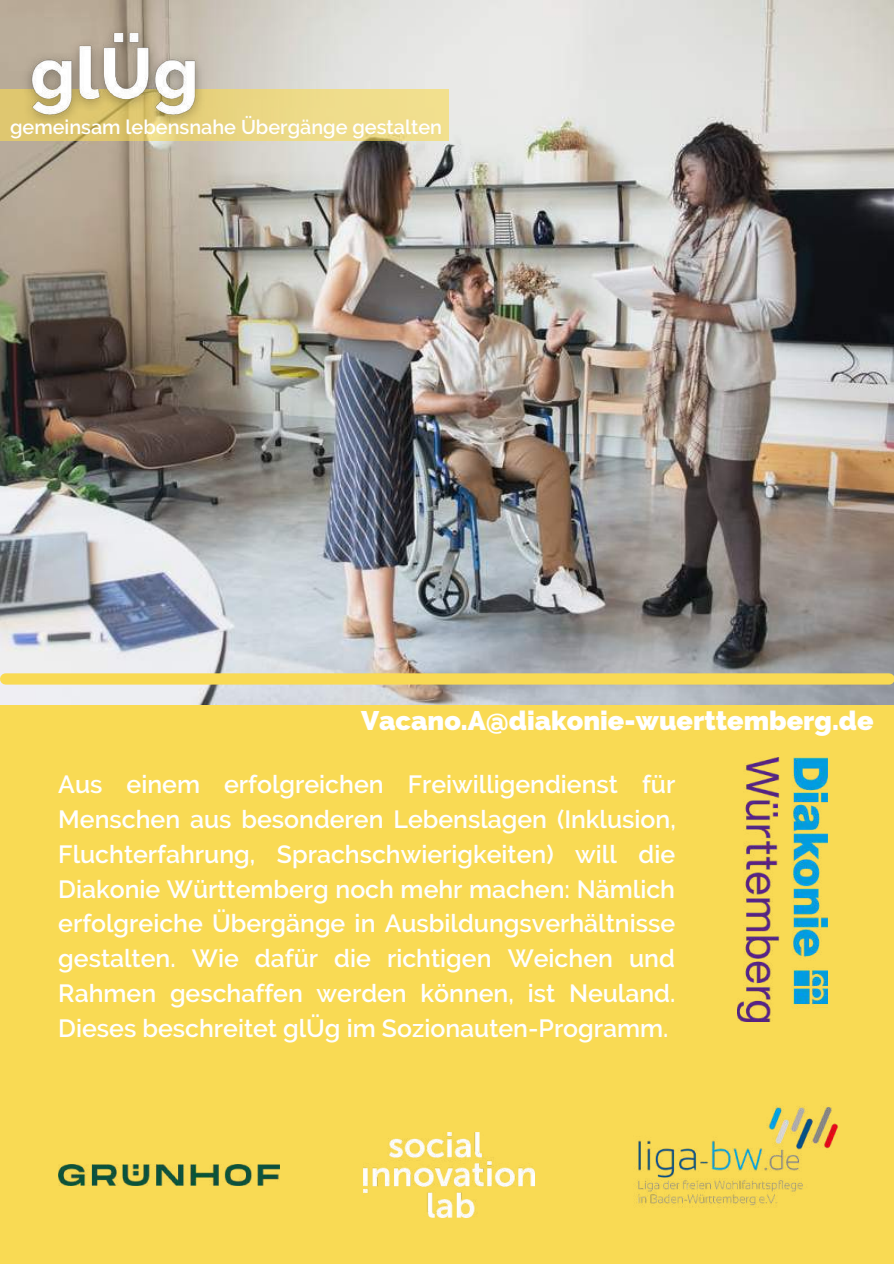
<style>
.page{position:relative;width:894px;height:1264px;background:#fff}
.page>*{position:absolute;margin:0;border:0;box-sizing:border-box;transform-origin:0 0}
.t1{font:800 27px "Raleway";color:#fff}
.t2{font:600 24.9px/34.8px "Raleway";color:#fff;text-align:justify}
.t3{font:600 19.8px "Raleway";color:#fff}
</style>
<div class="page">
<img style="left:0;top:0;width:893px;height:705px">
<div style="left:0;top:705px;width:893px;height:558px;background:#f9da54"></div>
<img style="left:364px;top:1132px;width:170px;height:85px">
<div style="left:6px;top:673px;width:882px;height:11px;background:#f9da54"></div>
<img style="left:58px;top:1164px;width:221px;height:21px">
<img style="left:636px;top:1106px;width:202px;height:101px">
<img style="left:737px;top:757px;width:90px;height:264px">
<div style="left:0;top:89px;width:448px;height:52px;background:linear-gradient(to right,#dbc26a,#f3e292)"></div>
<img style="left:0;top:14px;width:216px;height:122px">
<p class="t3" style="left:10px;top:115px;width:433px">gemeinsam lebensnahe Übergänge gestalten</p>
<p class="t1" style="left:361px;top:705px;width:513px">Vacano.A@diakonie-wuerttemberg.de</p>
<p class="t2" style="left:58px;top:767px;width:619px">Aus einem erfolgreichen Freiwilligendienst für Menschen aus besonderen Lebenslagen (Inklusion, Fluchterfahrung, Sprachschwierigkeiten) will die Diakonie Württemberg noch mehr machen: Nämlich erfolgreiche Übergänge in Ausbildungsverhältnisse gestalten. Wie dafür die richtigen Weichen und Rahmen geschaffen werden können, ist Neuland.<br>Dieses beschreitet glÜg im Sozionauten-Programm.</p>
</div>
